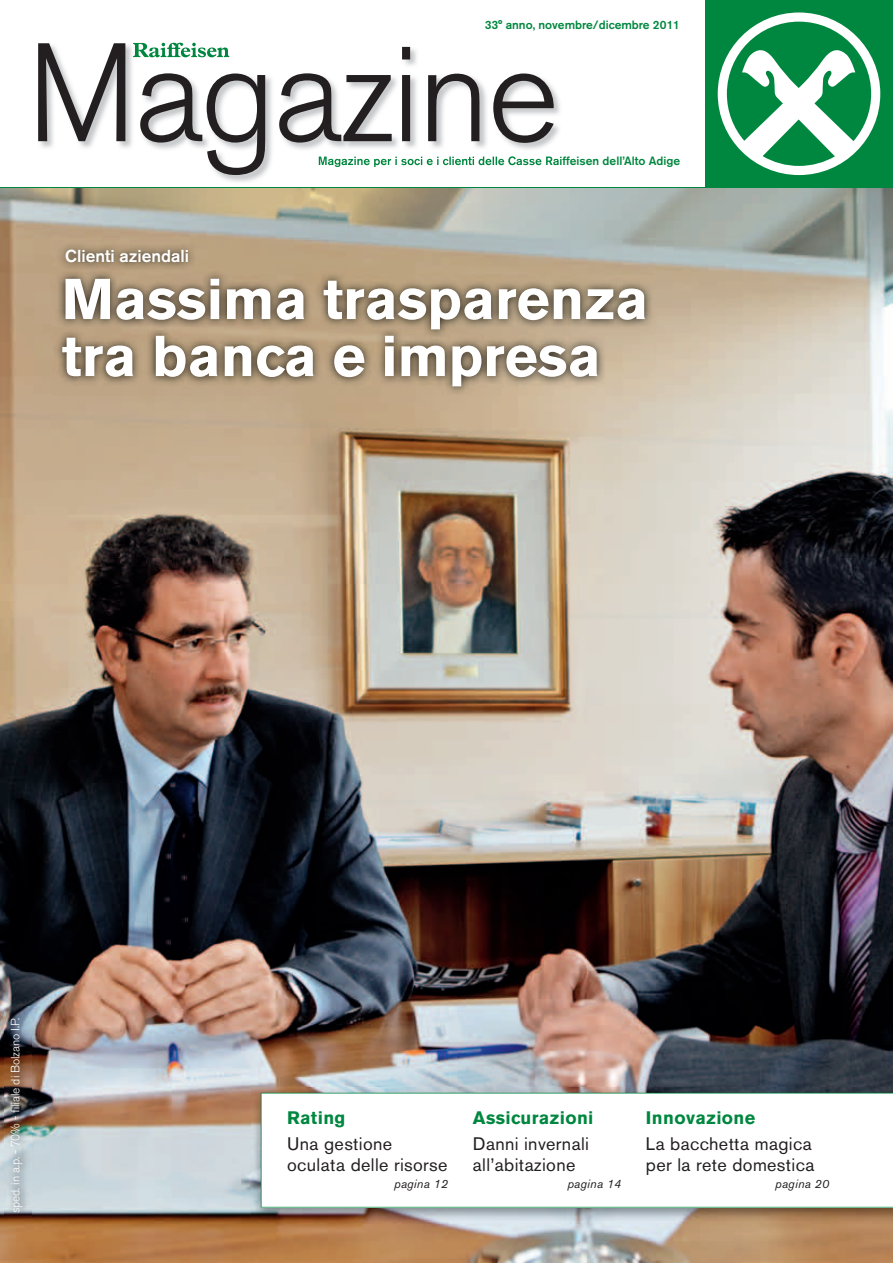
<style>
.page{position:relative;width:893px;height:1263px;background:#fff}
.page>*{position:absolute;margin:0;border:0;box-sizing:border-box;transform-origin:0 0}
.t1{font:300 138.6px "Akzidenz Grotesk BE";letter-spacing:-.02em;color:#231f20}
.t2{font:700 57px/57px "Akzidenz Grotesk BE";color:#fff}
.t3{font:18px/21px "Akzidenz Grotesk BE";letter-spacing:.02em;color:#231f20}
.t4{font:700 18px "Akzidenz Grotesk BE";letter-spacing:.02em;color:#00873f}
.t5{font:500 17.25px "Akzidenz Grotesk BE";color:#fff}
.t6{font:300 12px "Akzidenz Grotesk BE";letter-spacing:-.01em;color:#fff}
.t7{font:500 12px "Akzidenz Grotesk BE";color:#00873f}
.t8{font:italic 12px "Akzidenz Grotesk BE";letter-spacing:.02em;color:#231f20}
</style>
<div class="page">
<img style="left:0;top:188px;width:893px;height:1075px">
<div style="left:706px;top:0;width:187px;height:187px;background:#00873f"></div>
<svg style="left:718px;top:12px;width:162px;height:163px"></svg>
<img style="left:251px;top:1088px;width:642px;height:133px">
<svg style="left:261px;top:1093px;width:632px;height:114px"></svg>
<img style="left:5px;top:1007px;width:26px;height:210px">
<img style="left:40px;top:45px;width:520px;height:137px">
<img style="left:319px;top:156px;width:243px;height:11px">
<svg style="left:133px;top:43px;width:96px;height:14px"></svg>
<img style="left:53px;top:240px;width:600px;height:155px">
<hr style="left:0;top:187px;width:893px;height:1px;background:#00873f">
<p class="t7" style="left:485px;top:18px;width:197px">33° anno, novembre/dicembre 2011</p>
<h1 class="t1" style="left:27px;top:15px;width:534px">Magazine</h1>
<p class="t5" style="left:65px;top:245px;width:125px">Clienti aziendali</p>
<h2 class="t2" style="left:62px;top:271px;width:588px">Massima trasparenza tra banca e impresa</h2>
<p class="t6" style="left:9px;top:1213px;width:197px;rotate:-90deg">sped. in a.p. - 70% - filiale di Bolzano I.P.</p>
<p class="t4" style="left:287px;top:1108px;width:60px">Rating</p>
<p class="t3" style="left:287px;top:1133px;width:162px">Una gestione oculata delle risorse</p>
<p class="t8" style="left:394px;top:1177px;width:55px">pagina 12</p>
<p class="t4" style="left:473px;top:1108px;width:122px">Assicurazioni</p>
<p class="t3" style="left:473px;top:1133px;width:118px">Danni invernali all’abitazione</p>
<p class="t8" style="left:567px;top:1177px;width:55px">pagina 14</p>
<p class="t4" style="left:646px;top:1108px;width:111px">Innovazione</p>
<p class="t3" style="left:646px;top:1133px;width:170px">La bacchetta magica per la rete domestica</p>
<p class="t8" style="left:775px;top:1177px;width:55px">pagina 20</p>
</div>
